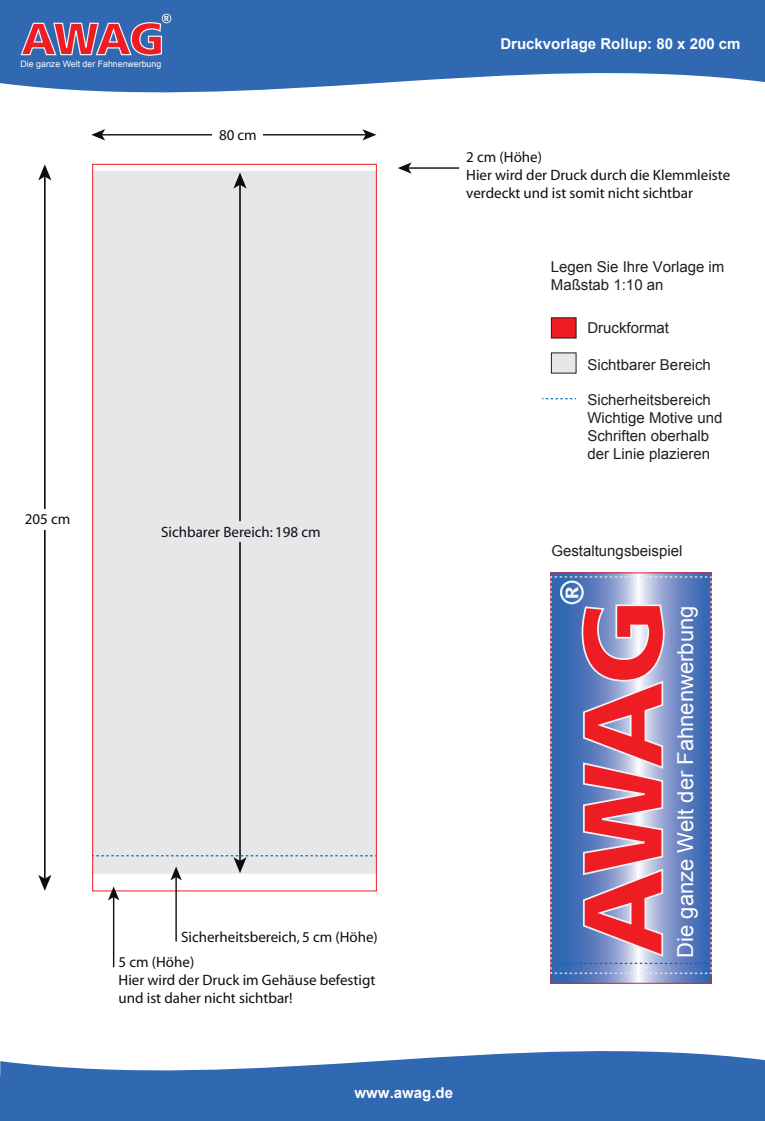
<style>
.page{position:relative;width:765px;height:1121px;background:#fff}
.page>*{position:absolute;margin:0;border:0;box-sizing:border-box;transform-origin:0 0}
.t1{font:22px "Arial";color:#fff}
.t2{font:15px/18px "Myriad";color:#0f0c12}
.t3{font:15px/18px "Arial";color:#231f20}
.t4{font:700 15px "Arial";color:#fff}
.t5{font:8.75px "Arial";color:#fff}
</style>
<div class="page">
<div style="left:92px;top:171px;width:284px;height:702px;background:#e6e7e9"></div>
<svg style="left:0;top:0;width:764px;height:93px;background:#497abb"></svg>
<svg style="left:20px;top:14px;width:151px;height:42px;background:#8c648c"></svg>
<svg style="left:0;top:1051px;width:764px;height:70px;background:#4c7dbc"></svg>
<div style="left:551px;top:318px;width:25px;height:20px;background:#ee1d23"></div>
<div style="left:551px;top:353px;width:25px;height:20px;background:#e6e7e9"></div>
<hr style="left:44px;top:176px;width:2px;height:703px;background:#100b10">
<svg style="left:38px;top:875px;width:13px;height:16px"></svg>
<svg style="left:38px;top:164px;width:13px;height:16px"></svg>
<div style="left:16px;top:509px;width:60px;height:20px;background:#fff"></div>
<hr style="left:239px;top:184px;width:2px;height:677px;background:#100b10">
<svg style="left:233px;top:172px;width:13px;height:16px"></svg>
<div style="left:211px;top:521px;width:60px;height:21px;background:#e6e7e9"></div>
<hr style="left:101px;top:134px;width:265px;height:1px;background:#100b10">
<svg style="left:91px;top:129px;width:14px;height:11px"></svg>
<svg style="left:362px;top:129px;width:14px;height:11px"></svg>
<hr style="left:407px;top:167px;width:52px;height:2px;background:#100b10">
<svg style="left:398px;top:162px;width:13px;height:12px"></svg>
<div style="left:212px;top:125px;width:50px;height:20px;background:#fff"></div>
<hr style="left:113px;top:896px;width:1px;height:71px;background:#100b10">
<svg style="left:108px;top:886px;width:11px;height:14px"></svg>
<hr style="left:175px;top:876px;width:2px;height:65px;background:#100b10">
<svg style="left:93px;top:855px;width:283px;height:25px"></svg>
<svg style="left:542px;top:398px;width:34px;height:1px"></svg>
<svg style="left:550px;top:575px;width:162px;height:399px;background:#8d75a1"></svg>
<p class="t5" style="left:21px;top:58px;width:142px">Die ganze Welt der Fahnenwerbung</p>
<p class="t2" style="left:219px;top:126px;width:39px">80 cm</p>
<p class="t2" style="left:25px;top:511px;width:47px">205 cm</p>
<p class="t2" style="left:161px;top:523px;width:161px">Sichbarer Bereich: 198 cm</p>
<p class="t2" style="left:181px;top:928px;width:198px">Sicherheitsbereich, 5 cm (Höhe)</p>
<p class="t2" style="left:118px;top:953px;width:258px">5 cm (Höhe)<br>Hier wird der Druck im Gehäuse befestigt und ist daher nicht sichtbar!</p>
<p class="t4" style="left:500px;top:34px;width:242px">Druckvorlage Rollup: 80 x 200 cm</p>
<p class="t2" style="left:466px;top:149px;width:265px">2 cm (Höhe)<br>Hier wird der Druck durch die Klemmleiste verdeckt und ist somit nicht sichtbar</p>
<p class="t3" style="left:550px;top:258px;width:175px">Legen Sie Ihre Vorlage im<br>Maßstab 1:10 an</p>
<p class="t3" style="left:587px;top:319px;width:83px">Druckformat</p>
<p class="t3" style="left:587px;top:356px;width:125px">Sichtbarer Bereich</p>
<p class="t3" style="left:587px;top:390px;width:137px">Sicherheitsbereich<br>Wichtige Motive und<br>Schriften oberhalb der Linie plazieren</p>
<p class="t3" style="left:551px;top:541px;width:132px">Gestaltungsbeispiel</p>
<h1 class="t1" style="left:670px;top:957px;width:354px;rotate:-90deg">Die ganze Welt der Fahnenwerbung</h1>
<p class="t4" style="left:354px;top:1082px;width:100px">www.awag.de</p>
</div>
